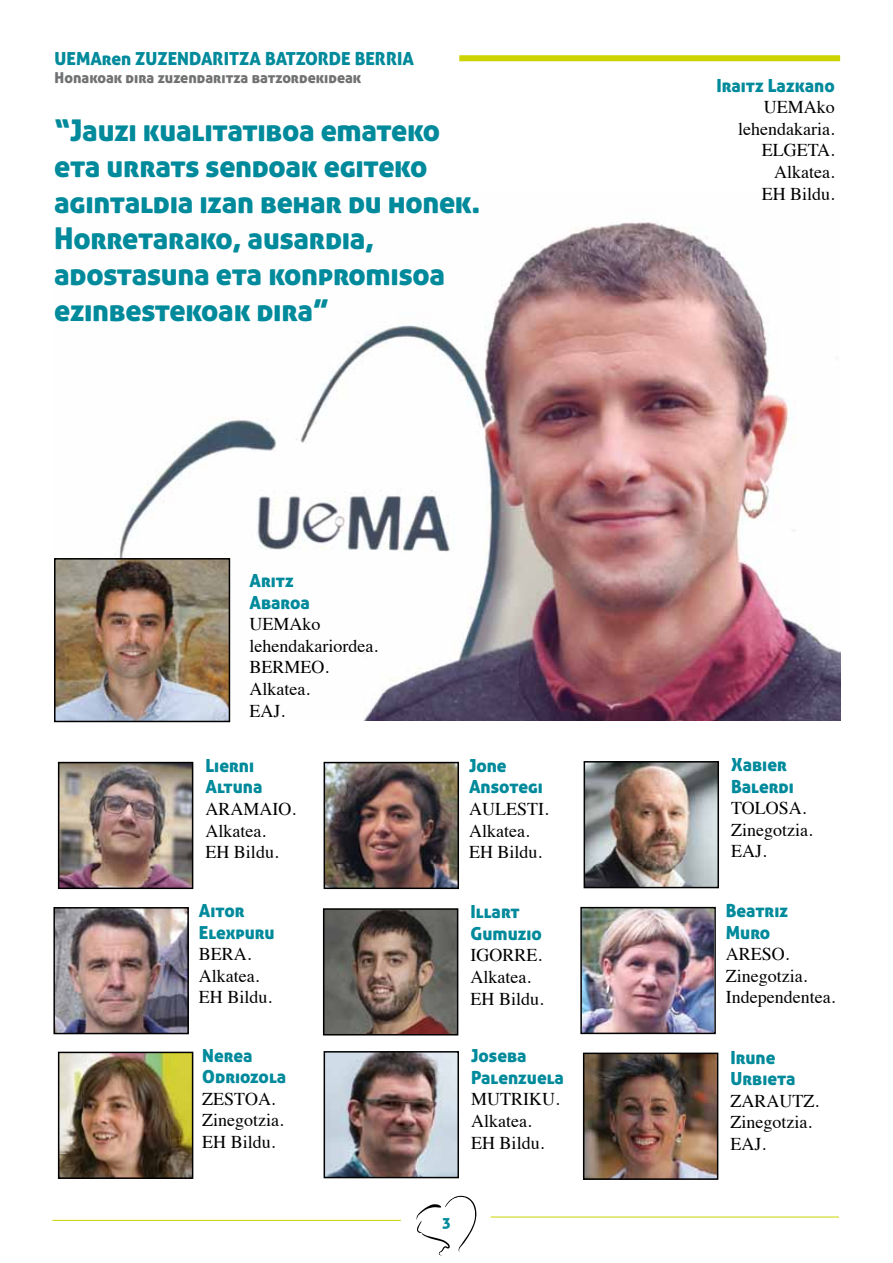
<style>
.page{position:relative;width:893px;height:1263px;background:#fff}
.page>*{position:absolute;margin:0;border:0;box-sizing:border-box;transform-origin:0 0}
.t1{font:30px/36px "Aller Display";letter-spacing:-.01em;color:#008a9b}
.t2{font:18px/21.6px "Times";color:#000}
.t3{font:18px/21.6px "Aller Display";color:#008a9b}
.t4{font:15px "Aller Display";color:#707172}
.t5{font:15px "Aller Display";color:#008a9b}
</style>
<div class="page">
<svg style="left:416px;top:1196px;width:60px;height:60px"></svg>
<hr style="left:52px;top:1220px;width:349px;height:1px;background:#cbd300">
<hr style="left:490px;top:1216px;width:349px;height:1px;background:#cbd300">
<div style="left:459px;top:55px;width:381px;height:6px;background:#cbd300"></div>
<img style="left:61px;top:765px;width:129px;height:121px">
<div style="left:58px;top:762px;width:135px;height:127px;border:2px solid #000"></div>
<img style="left:327px;top:765px;width:129px;height:121px">
<div style="left:324px;top:762px;width:135px;height:127px;border:2px solid #000"></div>
<img style="left:587px;top:764px;width:129px;height:121px">
<div style="left:584px;top:761px;width:135px;height:127px;border:2px solid #000"></div>
<img style="left:56px;top:910px;width:130px;height:121px">
<div style="left:53px;top:907px;width:136px;height:127px;border:2px solid #000"></div>
<img style="left:326px;top:911px;width:129px;height:121px">
<div style="left:323px;top:908px;width:135px;height:127px;border:2px solid #000"></div>
<img style="left:583px;top:910px;width:130px;height:121px">
<div style="left:580px;top:907px;width:136px;height:127px;border:2px solid #000"></div>
<img style="left:327px;top:1054px;width:129px;height:121px">
<div style="left:324px;top:1051px;width:135px;height:127px;border:2px solid #000"></div>
<img style="left:61px;top:1055px;width:129px;height:121px">
<div style="left:58px;top:1052px;width:135px;height:127px;border:2px solid #000"></div>
<img style="left:586px;top:1055px;width:129px;height:122px">
<div style="left:583px;top:1052px;width:135px;height:128px;border:2px solid #000"></div>
<img style="left:119px;top:221px;width:721px;height:499px">
<img style="left:57px;top:561px;width:170px;height:158px">
<div style="left:54px;top:558px;width:176px;height:164px;border:2px solid #000"></div>
<img style="left:250px;top:481px;width:205px;height:72px">
<p class="t3" style="left:55px;top:48px;width:361px">UEMAren ZUZENDARITZA BATZORDE BERRIA</p>
<p class="t4" style="left:55px;top:68px;width:308px">Honakoak dira zuzendaritza batzordekideak</p>
<h1 class="t1" style="left:54px;top:112px;width:428px">“Jauzi kualitatiboa emateko eta urrats sendoak egiteko agintaldia izan behar du honek.<br>Horretarako, ausardia, adostasuna eta konpromisoa ezinbestekoak dira”</h1>
<p class="t3" style="left:249px;top:569px;width:62px">Aritz<br>Abaroa</p>
<p class="t2" style="left:249px;top:612px;width:130px">UEMAko lehendakariordea.<br>BERMEO.<br>Alkatea.<br>EAJ.</p>
<p class="t3" style="left:205px;top:754px;width:58px">Lierni<br>Altuna</p>
<p class="t2" style="left:205px;top:797px;width:92px">ARAMAIO.<br>Alkatea.<br>EH Bildu.</p>
<p class="t3" style="left:199px;top:899px;width:77px">Aitor<br>Elexpuru</p>
<p class="t2" style="left:199px;top:942px;width:75px">BERA.<br>Alkatea.<br>EH Bildu.</p>
<p class="t3" style="left:202px;top:1044px;width:85px">Nerea<br>Odriozola</p>
<p class="t2" style="left:202px;top:1086px;width:83px">ZESTOA.<br>Zinegotzia.<br>EH Bildu.</p>
<p class="t3" style="left:469px;top:754px;width:75px">Jone<br>Ansotegi</p>
<p class="t2" style="left:469px;top:797px;width:81px">AULESTI.<br>Alkatea.<br>EH Bildu.</p>
<p class="t3" style="left:470px;top:901px;width:73px">Illart<br>Gumuzio</p>
<p class="t2" style="left:470px;top:943px;width:75px">IGORRE.<br>Alkatea.<br>EH Bildu.</p>
<p class="t3" style="left:471px;top:1044px;width:94px">Joseba<br>Palenzuela</p>
<p class="t2" style="left:471px;top:1087px;width:90px">MUTRIKU.<br>Alkatea.<br>EH Bildu.</p>
<p class="t5" style="left:442px;top:1213px;width:10px">3</p>
<p class="t3" style="left:716px;top:74px;width:120px">Iraitz Lazkano</p>
<p class="t2" style="left:738px;top:95px;width:98px;text-align:right">UEMAko lehendakaria.<br>ELGETA.<br>Alkatea.<br>EH Bildu.</p>
<p class="t3" style="left:731px;top:753px;width:64px">Xabier<br>Balerdi</p>
<p class="t2" style="left:731px;top:796px;width:83px">TOLOSA.<br>Zinegotzia.<br>EAJ.</p>
<p class="t3" style="left:726px;top:899px;width:64px">Beatriz<br>Muro</p>
<p class="t2" style="left:726px;top:942px;width:111px">ARESO.<br>Zinegotzia.<br>Independentea.</p>
<p class="t3" style="left:730px;top:1046px;width:67px">Irune<br>Urbieta</p>
<p class="t2" style="left:730px;top:1088px;width:90px">ZARAUTZ.<br>Zinegotzia.<br>EAJ.</p>
</div>
